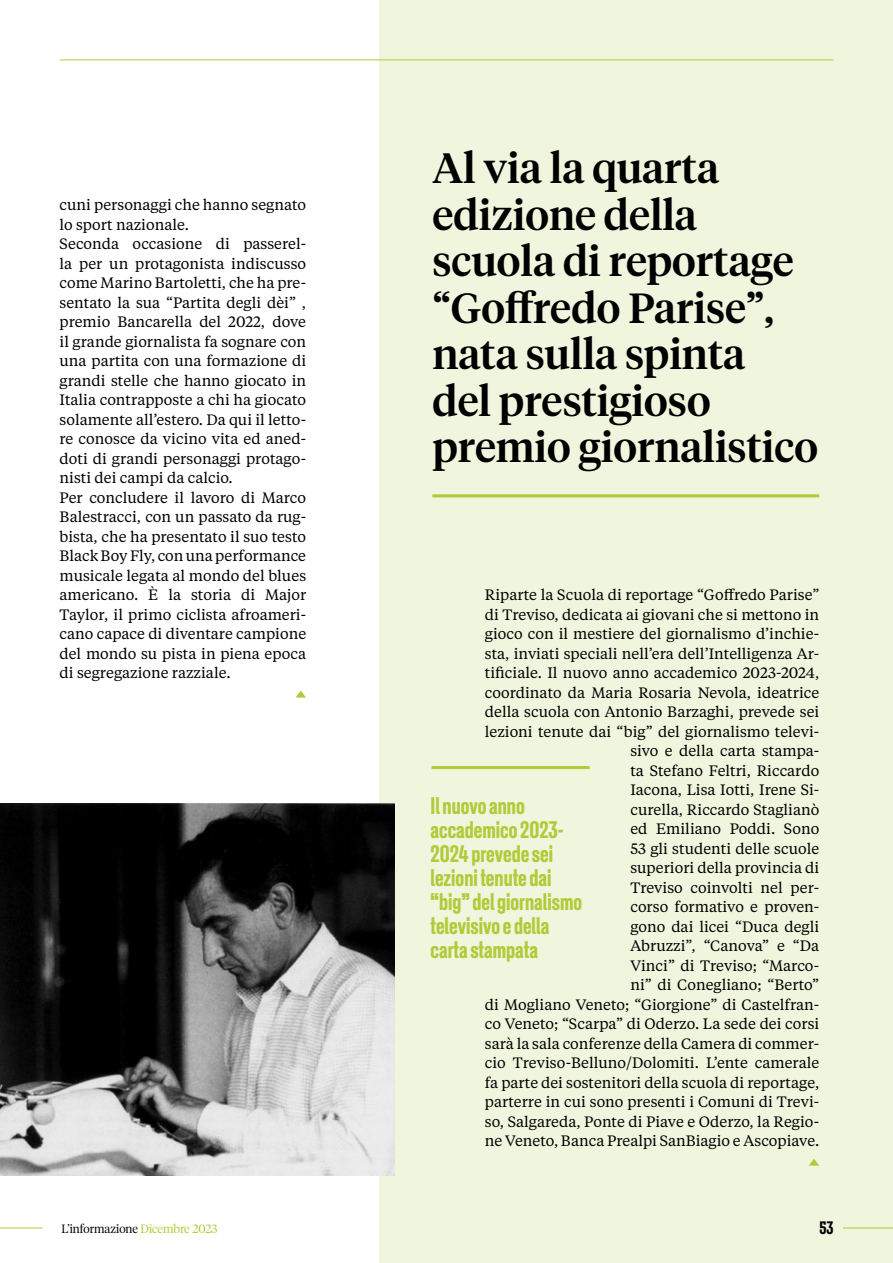
<style>
.page{position:relative;width:893px;height:1263px;background:#fff}
.page>*{position:absolute;margin:0;border:0;box-sizing:border-box;transform-origin:0 0}
.t1{font:500 42px/46.5px "Tiempos Headline";color:#000}
.t2{font:500 24px/24px "New Grotesk Square FOUR";color:#afcb37}
.t3{font:500 18px "New Grotesk Square FOUR";color:#000}
.t4{font:15px/19.5px "Tiempos Text";color:#000;text-align:right}
.t5{font:300 12px "Tiempos Headline";color:#000}
.s1{color:#afcb37}
</style>
<div class="page">
<div style="left:380px;top:0;width:513px;height:1263px;background:#f0f5de"></div>
<hr style="left:432px;top:494px;width:387px;height:3px;background:#afcb37">
<svg style="left:809px;top:1159px;width:10px;height:6px"></svg>
<hr style="left:432px;top:766px;width:158px;height:3px;background:#afcb37">
<svg style="left:296px;top:691px;width:10px;height:6px"></svg>
<img style="left:0;top:804px;width:394px;height:372px">
<hr style="left:843px;top:1227px;width:50px;height:1px;background:#afcb37">
<hr style="left:60px;top:60px;width:773px;height:1px;background:#afcb37">
<hr style="left:0;top:1227px;width:43px;height:1px;background:#afcb37">
<p class="t4" style="left:60px;top:194px;width:248px;text-align:left">cuni personaggi che hanno segnato lo sport nazionale.<br>Seconda occasione di passerel&shy;la per un protagonista indiscusso come Marino Bartoletti, che ha pre&shy;sentato la sua “Partita degli dèi” , premio Bancarella del 2022, dove il grande giornalista fa sognare con una partita con una formazione di grandi stelle che hanno giocato in Italia contrapposte a chi ha giocato solamente all’estero. Da qui il letto&shy;re conosce da vicino vita ed aned&shy;doti di grandi personaggi protago&shy;nisti dei campi da calcio.<br>Per concludere il lavoro di Marco Balestracci, con un passato da rug&shy;bista, che ha presentato il suo testo Black Boy Fly, con una performance musicale legata al mondo del blues americano. È la storia di Major Taylor, il primo ciclista afroameri&shy;cano capace di diventare campione del mondo su pista in piena epoca di segregazione razziale.</p>
<h1 class="t1" style="left:432px;top:143px;width:387px">Al via la quarta edizione della scuola di reportage “Goffredo Parise”, nata sulla spinta<br>del prestigioso premio giornalistico</h1>
<p class="t4" style="left:485px;top:584px;width:336px">Riparte la Scuola di reportage “Goffredo Parise” di Treviso, dedicata ai giovani che si mettono in gioco con il mestiere del giornalismo d’inchie&shy;sta, inviati speciali nell’era dell’Intelligenza Ar&shy;tificiale. Il nuovo anno accademico 2023-2024, coordinato da Maria Rosaria Nevola, ideatrice della scuola con Antonio Barzaghi, prevede sei lezioni tenute dai “big” del giornalismo televi&shy;sivo e della carta stampa-<br>ta Stefano Feltri, Riccardo<br>Iacona, Lisa Iotti, Irene Si-<br>curella, Riccardo Staglianò<br>ed Emiliano Poddi. Sono<br>53 gli studenti delle scuole<br>superiori della provincia di<br>Treviso coinvolti nel per-<br>corso formativo e proven-<br>gono dai licei “Duca degli<br>Abruzzi”, “Canova” e “Da<br>Vinci” di Treviso; “Marco-<br>ni” di Conegliano; “Berto”<br>di Mogliano Veneto; “Giorgione” di Castelfran&shy;co Veneto; “Scarpa” di Oderzo. La sede dei corsi sarà la sala conferenze della Camera di commer&shy;cio Treviso-Belluno/Dolomiti. L’ente camerale fa parte dei sostenitori della scuola di reportage, parterre in cui sono presenti i Comuni di Trevi&shy;so, Salgareda, Ponte di Piave e Oderzo, la Regio&shy;ne Veneto, Banca Prealpi SanBiagio e Ascopiave.</p>
<h2 class="t2" style="left:431px;top:792px;width:153px">Il nuovo anno accademico 2023-<br>2024 prevede sei lezioni tenute dai “big” del giornalismo televisivo e della carta stampata</h2>
<p class="t5" style="left:61px;top:1220px;width:158px">L’informazione <span class="s1">Dicembre 2023</span></p>
<p class="t3" style="left:820px;top:1216px;width:15px">53</p>
</div>
